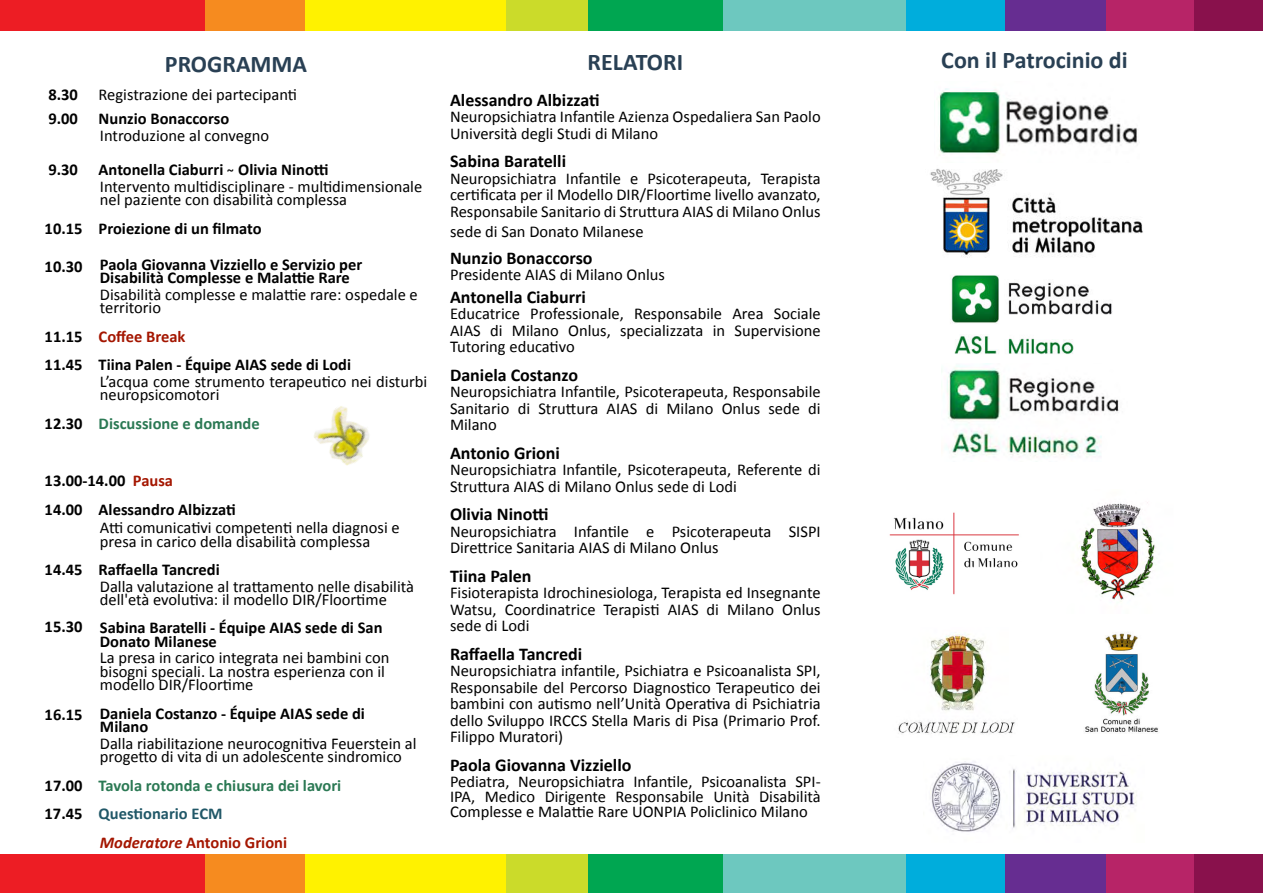
<style>
.page{position:relative;width:1263px;height:893px;background:#fff}
.page>*{position:absolute;margin:0;border:0;box-sizing:border-box;transform-origin:0 0}
.t1{font:700 24px "Calibri";color:#294054}
.t2{font:700 18px "Calibri";color:#000}
.t3{font:16.5px/16.5px "Calibri";color:#000}
.t4{font:700 16.5px/13.5px "Calibri";color:#000}
.t5{font:700 16.5px "Calibri";color:#2b7954}
.t6{font:700 16.5px "Calibri";color:#a41600}
.t7{font:700 16.5px "Calibri";color:#215868}
.s1{font-weight:700}
.s2{font-size:18px}
.s3{color:#a41600}
.s4{color:#000}
.s5{font-style:italic}
</style>
<div class="page">
<div style="left:0;top:854px;width:206px;height:39px;background:#ed1d24"></div>
<div style="left:206px;top:854px;width:100px;height:39px;background:#f68b1f"></div>
<div style="left:306px;top:854px;width:200px;height:39px;background:#fff200"></div>
<div style="left:506px;top:854px;width:82px;height:39px;background:#cbdb2a"></div>
<div style="left:588px;top:854px;width:135px;height:39px;background:#00a651"></div>
<div style="left:906px;top:854px;width:100px;height:39px;background:#00addc"></div>
<div style="left:1006px;top:854px;width:100px;height:39px;background:#662d91"></div>
<div style="left:1106px;top:854px;width:117px;height:39px;background:#b72467"></div>
<div style="left:1194px;top:854px;width:69px;height:39px;background:#89114c"></div>
<div style="left:723px;top:854px;width:183px;height:39px;background:#6dc8bf"></div>
<div style="left:0;top:0;width:206px;height:31px;background:#ed1d24"></div>
<div style="left:206px;top:0;width:100px;height:31px;background:#f68b1f"></div>
<div style="left:306px;top:0;width:200px;height:31px;background:#fff200"></div>
<div style="left:506px;top:0;width:82px;height:31px;background:#cbdb2a"></div>
<div style="left:588px;top:0;width:135px;height:31px;background:#00a651"></div>
<div style="left:906px;top:0;width:100px;height:31px;background:#00addc"></div>
<div style="left:1006px;top:0;width:100px;height:31px;background:#662d91"></div>
<div style="left:1106px;top:0;width:117px;height:31px;background:#b72467"></div>
<div style="left:1194px;top:0;width:69px;height:31px;background:#89114c"></div>
<div style="left:723px;top:0;width:183px;height:31px;background:#6dc8bf"></div>
<img style="left:931px;top:761px;width:206px;height:71px">
<img style="left:939px;top:88px;width:198px;height:66px">
<img style="left:898px;top:634px;width:117px;height:100px">
<img style="left:1085px;top:633px;width:73px;height:100px">
<img style="left:950px;top:275px;width:163px;height:80px">
<img style="left:889px;top:512px;width:130px;height:83px">
<img style="left:930px;top:169px;width:213px;height:88px">
<img style="left:1079px;top:502px;width:77px;height:100px">
<img style="left:945px;top:363px;width:174px;height:94px">
<img style="left:314px;top:406px;width:55px;height:60px">
<h1 class="t1" style="left:165px;top:48px;width:144px">PROGRAMMA</h1>
<h1 class="t1" style="left:941px;top:45px;width:188px">Con il Patrocinio di</h1>
<h1 class="t1" style="left:588px;top:47px;width:97px">RELATORI</h1>
<p class="t2" style="left:450px;top:88px;width:151px">Alessandro Albizzati</p>
<p class="t3" style="left:450px;top:109px;width:372px">Neuropsichiatra Infantile Azienza Ospedaliera San Paolo<br>Università degli Studi di Milano</p>
<p class="t2" style="left:450px;top:150px;width:118px">Sabina Baratelli</p>
<p class="t3" style="left:450px;top:170px;width:372px;text-align:justify">Neuropsichiatra Infantile e Psicoterapeuta, Terapista certificata per il Modello DIR/Floortime livello avanzato, Responsabile Sanitario di Struttura AIAS di Milano Onlus</p>
<p class="t3" style="left:450px;top:223px;width:195px">sede di San Donato Milanese</p>
<p class="t2" style="left:450px;top:246px;width:144px">Nunzio Bonaccorso</p>
<p class="t3" style="left:450px;top:266px;width:217px">Presidente AIAS di Milano Onlus</p>
<p class="t2" style="left:450px;top:285px;width:138px">Antonella Ciaburri</p>
<p class="t3" style="left:450px;top:305px;width:372px;text-align:justify">Educatrice Professionale, Responsabile Area Sociale AIAS di Milano Onlus, specializzata in Supervisione Tutoring educativo</p>
<p class="t2" style="left:450px;top:363px;width:130px">Daniela Costanzo</p>
<p class="t3" style="left:450px;top:383px;width:372px;text-align:justify">Neuropsichiatra Infantile, Psicoterapeuta, Responsabile Sanitario di Struttura AIAS di Milano Onlus sede di Milano</p>
<p class="t2" style="left:450px;top:441px;width:112px">Antonio Grioni</p>
<p class="t3" style="left:450px;top:461px;width:372px">Neuropsichiatra Infantile, Psicoterapeuta, Referente di<br>Struttura AIAS di Milano Onlus sede di Lodi</p>
<p class="t2" style="left:450px;top:502px;width:100px">Olivia Ninotti</p>
<p class="t3" style="left:450px;top:523px;width:372px">Neuropsichiatra Infantile e Psicoterapeuta SISPI<br>Direttrice Sanitaria AIAS di Milano Onlus</p>
<p class="t2" style="left:450px;top:564px;width:83px">Tiina Palen</p>
<p class="t3" style="left:450px;top:584px;width:372px;text-align:justify">Fisioterapista Idrochinesiologa, Terapista ed Insegnante Watsu, Coordinatrice Terapisti AIAS di Milano Onlus sede di Lodi</p>
<p class="t2" style="left:450px;top:642px;width:134px">Raffaella Tancredi</p>
<p class="t3" style="left:450px;top:662px;width:372px;text-align:justify">Neuropsichiatra infantile, Psichiatra e Psicoanalista SPI, Responsabile del Percorso Diagnostico Terapeutico dei bambini con autismo nell’Unità Operativa di Psichiatria dello Sviluppo IRCCS Stella Maris di Pisa (Primario Prof.<br>Filippo Muratori)</p>
<p class="t2" style="left:450px;top:753px;width:183px">Paola Giovanna Vizziello</p>
<p class="t3" style="left:450px;top:774px;width:372px;line-height:15px;text-align:justify">Pediatra, Neuropsichiatra Infantile, Psicoanalista SPI-IPA, Medico Dirigente Responsabile Unità Disabilità Complesse e Malattie Rare UONPIA Policlinico Milano</p>
<p class="t4" style="left:48px;top:88px;width:31px">8.30</p>
<p class="t3" style="left:99px;top:86px;width:200px">Registrazione dei partecipanti</p>
<p class="t4" style="left:48px;top:112px;width:31px">9.00</p>
<p class="t4" style="left:99px;top:112px;width:132px">Nunzio Bonaccorso</p>
<p class="t3" style="left:100px;top:127px;width:171px">Introduzione al convegno</p>
<p class="t4" style="left:48px;top:163px;width:31px">9.30</p>
<p class="t3" style="left:99px;top:162px;width:325px"><span class="s1">Antonella Ciaburri</span> <span class="s2">̴</span><span class="s1">Olivia Ninotti<br></span>Intervento multidisciplinare - multidimensionale</p>
<p class="t3" style="left:100px;top:192px;width:249px">nel paziente con disabilità complessa</p>
<p class="t4" style="left:100px;top:210px;width:264px;line-height:36px;text-indent:-55px">10.15 Proiezione di un filmato<br>Paola Giovanna Vizziello e Servizio per</p>
<p class="t4" style="left:100px;top:271px;width:251px">Disabilità Complesse e Malattie Rare</p>
<p class="t3" style="left:100px;top:288px;width:319px;line-height:13.5px">Disabilità complesse e malattie rare: ospedale e territorio</p>
<p class="t4" style="left:45px;top:322px;width:308px;line-height:28.5px">11.15 <span class="s3">Coffee Break<br></span>11.45 Tiina Palen - Équipe AIAS sede di Lodi</p>
<p class="t3" style="left:100px;top:375px;width:329px;line-height:13.5px">L’acqua come strumento terapeutico nei disturbi neuropsicomotori</p>
<p class="t5" style="left:45px;top:413px;width:217px"><span class="s4">12.30</span> Discussione e domande</p>
<p class="t4" style="left:45px;top:260px;width:39px">10.30</p>
<p class="t4" style="left:45px;top:466px;width:193px;line-height:29.1px">13.00-14.00 <span class="s3">Pausa<br></span>14.00 Alessandro Albizzati</p>
<p class="t3" style="left:100px;top:521px;width:301px;line-height:13.5px">Atti comunicativi competenti nella diagnosi e presa in carico della disabilità complessa</p>
<p class="t4" style="left:45px;top:563px;width:177px">14.45 Raffaella Tancredi</p>
<p class="t3" style="left:100px;top:579px;width:316px;line-height:13.5px">Dalla valutazione al trattamento nelle disabilità dell'età evolutiva: il modello DIR/Floortime</p>
<p class="t4" style="left:100px;top:621px;width:284px">Sabina Baratelli - Équipe AIAS sede di San<br>Donato Milanese</p>
<p class="t3" style="left:100px;top:651px;width:291px;line-height:13.5px">La presa in carico integrata nei bambini con bisogni speciali. La nostra esperienza con il modello DIR/Floortime</p>
<p class="t4" style="left:100px;top:707px;width:267px">Daniela Costanzo - Équipe AIAS sede di<br>Milano</p>
<p class="t3" style="left:100px;top:737px;width:318px;line-height:13.5px">Dalla riabilitazione neurocognitiva Feuerstein al progetto di vita di un adolescente sindromico</p>
<p class="t5" style="left:45px;top:775px;width:298px"><span class="s4">17.00</span> Tavola rotonda e chiusura dei lavori</p>
<p class="t7" style="left:45px;top:803px;width:179px"><span class="s4">17.45</span> Questionario ECM</p>
<p class="t6" style="left:100px;top:832px;width:189px"><span class="s5">Moderatore</span> Antonio Grioni</p>
<p class="t4" style="left:45px;top:620px;width:39px">15.30</p>
<p class="t4" style="left:45px;top:708px;width:39px">16.15</p>
</div>
